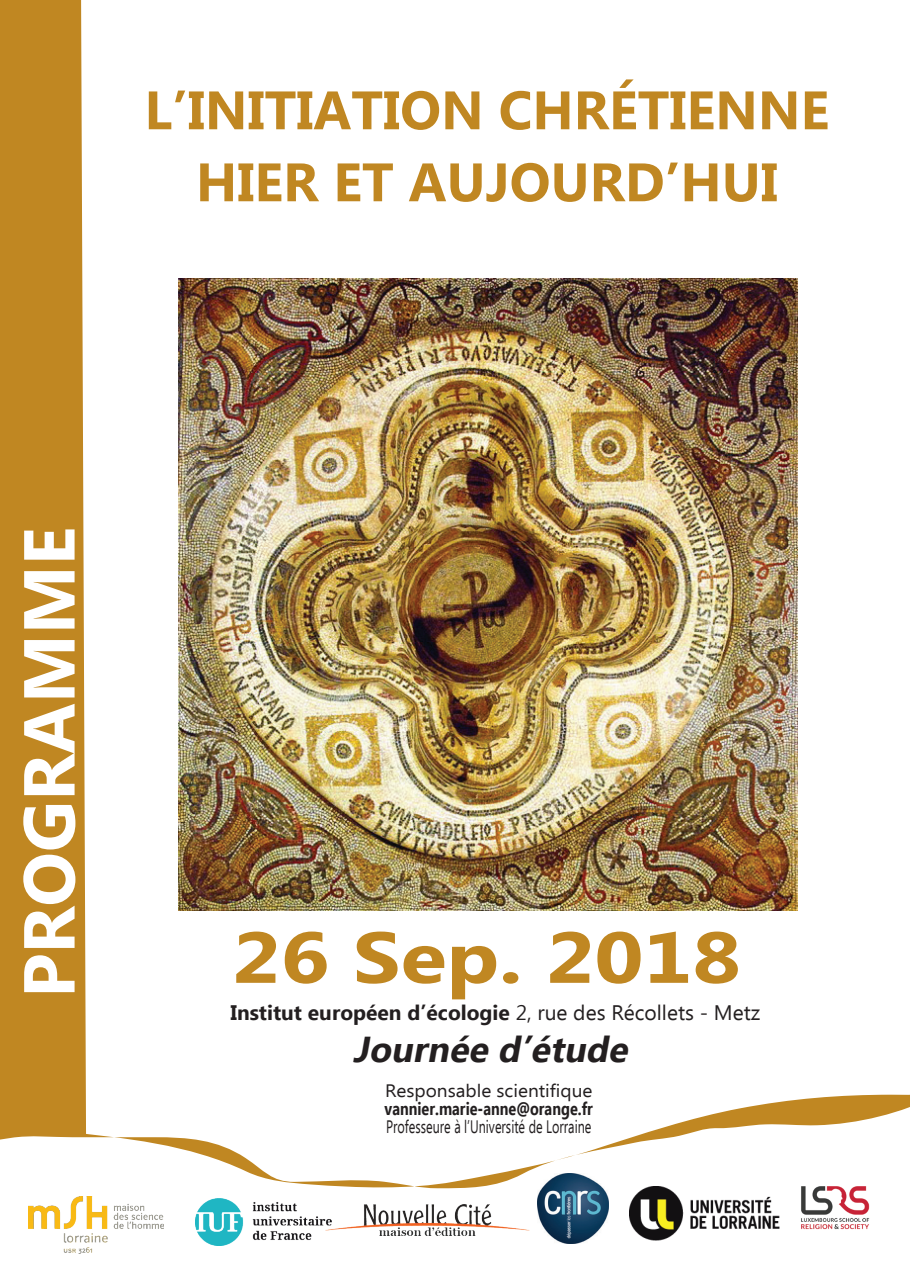
<style>
.page{position:relative;width:910px;height:1280px;background:#fff}
.page>*{position:absolute;margin:0;border:0;box-sizing:border-box;transform-origin:0 0}
.t1{font:700 72px "Ebrima";color:#c08722;scale:1.18 1}
.t2{font:700 72px "Ebrima";color:#fff}
.t3{font:700 54px/72px "Ebrima";color:#c08722;text-align:center}
.t4{font:italic 700 36px "Ebrima";color:#231f20}
.t5{font:700 21px "Ebrima";color:#231f20}
.t6{font:18px "Ebrima";color:#231f20;scale:.7 1}
.t7{font:700 18px "Ebrima";color:#231f20;scale:.8 1}
.t8{font:18px "Ebrima";color:#231f20;scale:1.06 1}
.s1{font-weight:400}
</style>
<div class="page">
<div style="left:0;top:0;width:86px;height:1017px;background:#c08722"></div>
<img style="left:178px;top:279px;width:620px;height:631px">
<svg style="left:0;top:1017px;width:910px;height:172px"></svg>
<img style="left:29px;top:1197px;width:135px;height:56px">
<img style="left:196px;top:1198px;width:129px;height:48px">
<img style="left:325px;top:1204px;width:204px;height:31px">
<img style="left:538px;top:1174px;width:70px;height:70px">
<img style="left:629px;top:1187px;width:153px;height:53px">
<img style="left:789px;top:1174px;width:92px;height:56px">
<h2 class="t3" style="left:144px;top:77px;width:686px">L’INITIATION CHRÉTIENNE<br>HIER ET AUJOURD’HUI</h2>
<h1 class="t2" style="left:-4px;top:998px;width:472px;rotate:-90deg">PROGRAMME</h1>
<h1 class="t1" style="left:232px;top:904px;width:433px">26 Sep. 2018</h1>
<p class="t5" style="left:230px;top:997px;width:531px">Institut européen d’écologie <span class="s1">2, rue des Récollets - Metz</span></p>
<h3 class="t4" style="left:353px;top:1022px;width:286px">Journée d’étude</h3>
<p class="t8" style="left:385px;top:1077px;width:197px">Responsable scientifique</p>
<p class="t7" style="left:385px;top:1095px;width:262px">vannier.marie-anne@orange.fr</p>
<p class="t6" style="left:386px;top:1113px;width:295px">Professeure à l’Université de Lorraine</p>
</div>
